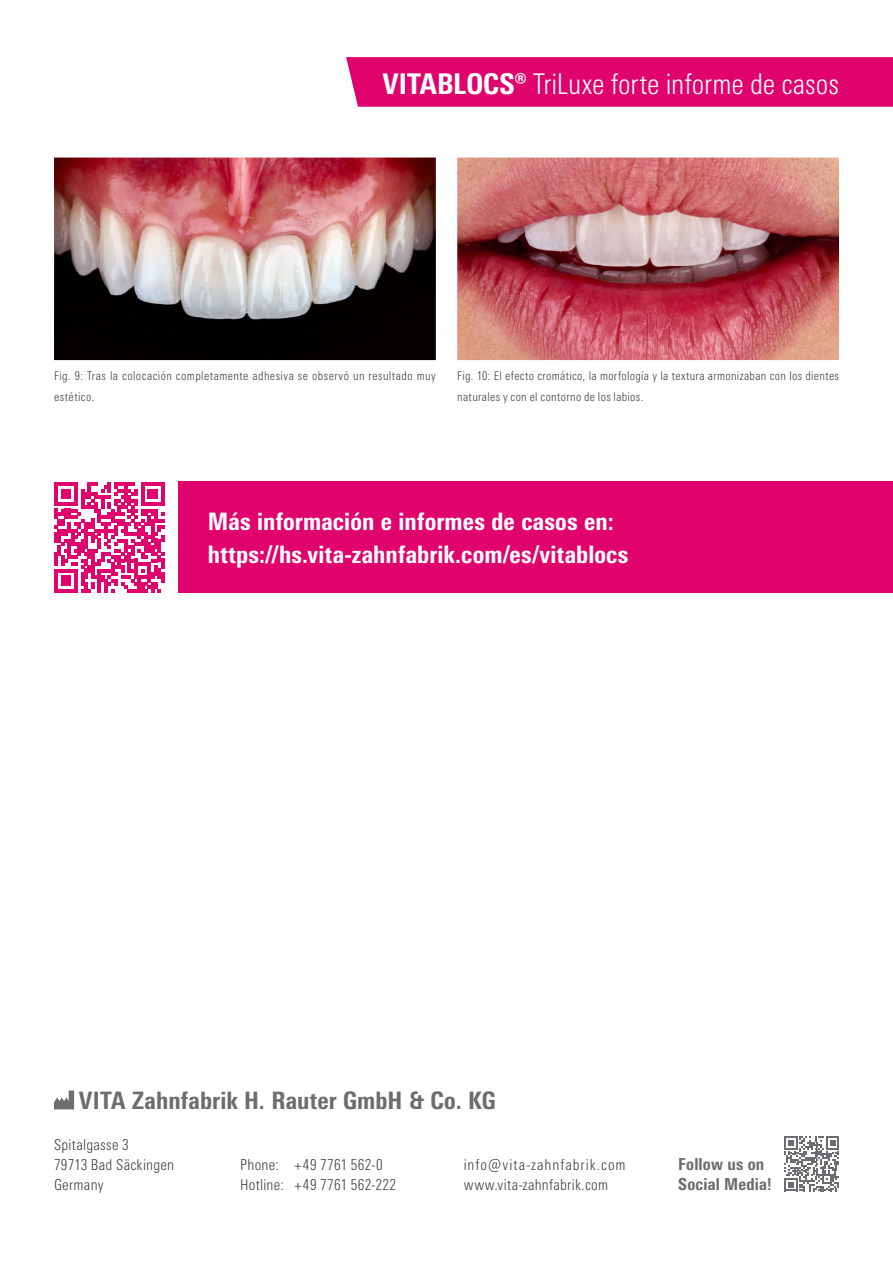
<style>
.page{position:relative;width:893px;height:1263px;background:#fff}
.page>*{position:absolute;margin:0;border:0;box-sizing:border-box;transform-origin:0 0}
.t1{font:300 condensed 28.5px "Univers Next Pro";color:#fff}
.t2{font:800 condensed 24px "Univers Next Pro";letter-spacing:.01em;color:#fff}
.Subhead_Fallbeschreibung{font:800 condensed 24px "Univers Next Pro";letter-spacing:.005em;color:#6c6d70}
.Follow_us{font:800 condensed 16.5px/20.2px "Univers Next Pro";letter-spacing:.01em;color:#6c6d70}
.Fliesstext_Fallbeschreibung{font:300 condensed 15px "Univers Next Pro";letter-spacing:.025em;color:#3e3e3f}
.Fliesstext_Fallbeschreibung-2{font:300 condensed 15px/20.2px "Univers Next Pro";letter-spacing:.055em;color:#3e3e3f}
.BU_Fallbeschreibung{font:300 condensed 12px/20.2px "Univers Next Pro";letter-spacing:.035em;color:#3e3e3f}
.s1{font-weight:800}
</style>
<div class="page">
<img style="left:54px;top:158px;width:382px;height:202px">
<img style="left:457px;top:158px;width:382px;height:202px">
<svg style="left:54px;top:1090px;width:20px;height:19px"></svg>
<svg style="left:784px;top:1136px;width:55px;height:55px"></svg>
<div style="left:178px;top:482px;width:715px;height:111px;background:#e1036d"></div>
<svg style="left:54px;top:482px;width:110px;height:110px"></svg>
<div style="left:346px;top:57px;width:547px;height:50px;background:#e1036d"></div>
<p class="t1" style="left:383px;top:67px;width:458px"><span class="s1">VITABLOCS®</span> TriLuxe forte informe de casos</p>
<p class="BU_Fallbeschreibung" style="left:54px;top:366px;width:383px">Fig. 9: Tras la colocación completamente adhesiva se observó un resultado muy estético.</p>
<p class="BU_Fallbeschreibung" style="left:457px;top:366px;width:383px">Fig. 10: El efecto cromático, la morfología y la textura armonizaban con los dientes naturales y con el contorno de los labios.</p>
<p class="t2" style="left:208px;top:507px;width:407px">Más información e informes de casos en:</p>
<p class="t2" style="left:208px;top:540px;width:422px">https://hs.vita-zahnfabrik.com/es/vitablocs</p>
<p class="Subhead_Fallbeschreibung" style="left:79px;top:1086px;width:418px">VITA Zahnfabrik H. Rauter GmbH &amp; Co. KG</p>
<p class="Fliesstext_Fallbeschreibung" style="left:54px;top:1136px;width:76px">Spitalgasse 3</p>
<p class="Fliesstext_Fallbeschreibung" style="left:54px;top:1156px;width:122px">79713 Bad Säckingen</p>
<p class="Fliesstext_Fallbeschreibung" style="left:54px;top:1176px;width:51px">Germany</p>
<p class="Fliesstext_Fallbeschreibung-2" style="left:464px;top:1155px;width:163px">info@vita-zahnfabrik.com www.vita-zahnfabrik.com</p>
<p class="Follow_us" style="left:678px;top:1154px;width:95px">Follow us on<br>Social Media!</p>
<p class="Fliesstext_Fallbeschreibung" style="left:240px;top:1156px;width:144px">Phone: +49 7761 562-0</p>
<p class="Fliesstext_Fallbeschreibung" style="left:240px;top:1176px;width:157px">Hotline: +49 7761 562-222</p>
</div>
